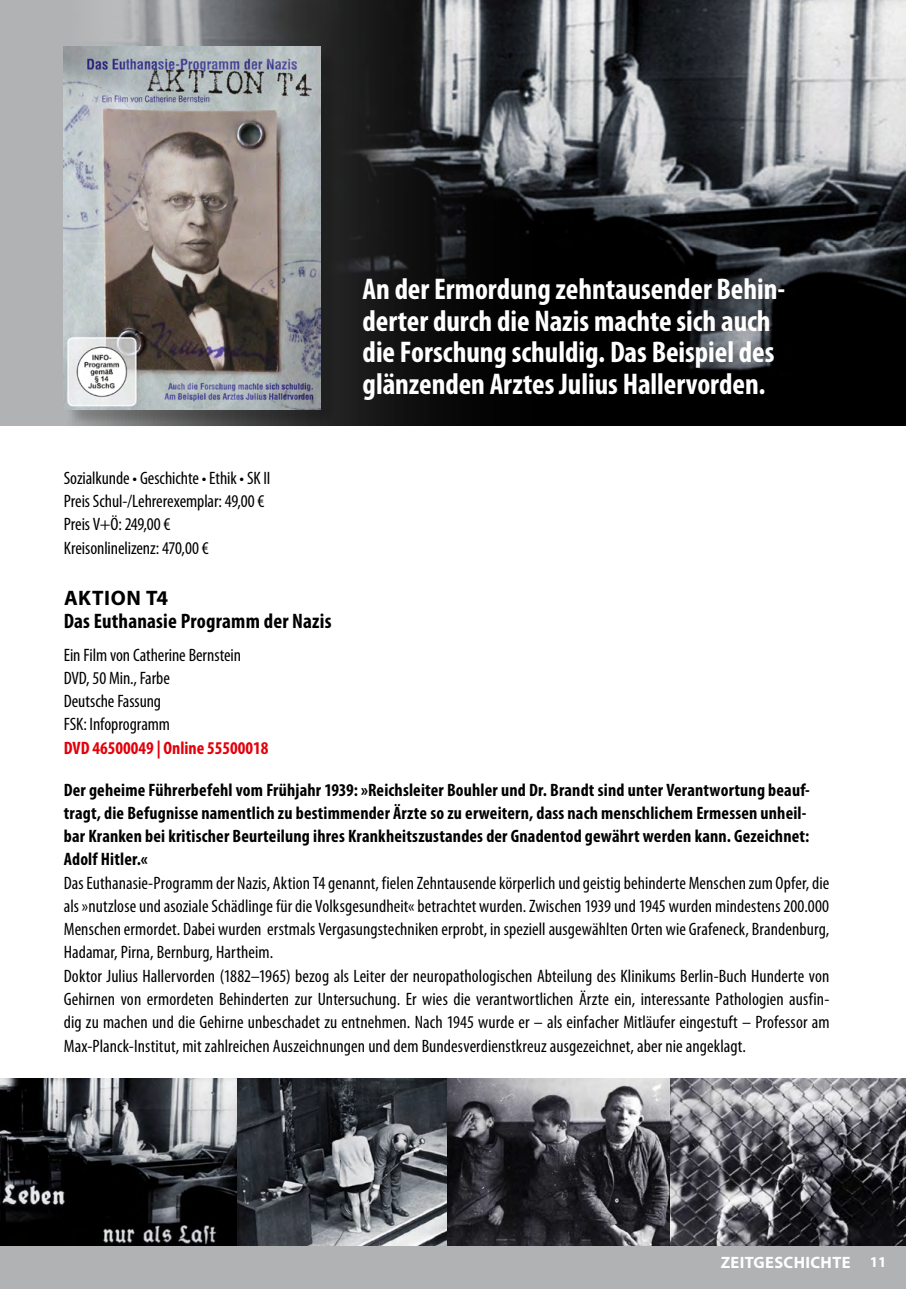
<style>
.page{position:relative;width:906px;height:1289px;background:#fff}
.page>*{position:absolute;margin:0;border:0;box-sizing:border-box;transform-origin:0 0}
.t1{font:700 condensed 30px/31.5px "Myriad Pro";color:#fff}
.t2{font:700 condensed 21px "Myriad Pro";letter-spacing:.01em;color:#000}
.t3{font:700 21px "Myriad Pro";letter-spacing:.025em;color:#000}
.t4{font:condensed 18px/23.2px "Myriad Pro";letter-spacing:.005em;color:#000}
.t5{font:700 condensed 18px/23.2px "Myriad Pro";letter-spacing:.01em;color:#000}
.t6{font:700 condensed 18px "Myriad Pro";color:#e3000b}
.t7{font:700 16.5px "Myriad Pro";letter-spacing:.02em;color:#fff}
.s1{font-size:15px}
</style>
<div class="page">
<img style="left:236px;top:1078px;width:211px;height:168px">
<img style="left:447px;top:1078px;width:223px;height:168px">
<img style="left:0;top:1078px;width:236px;height:168px">
<img style="left:670px;top:1078px;width:236px;height:169px">
<div style="left:0;top:1246px;width:905px;height:42px;background:#b1b2b3"></div>
<svg style="left:0;top:0;width:905px;height:425px;background:#4e4f51"></svg>
<div style="left:66px;top:48px;width:273px;height:380px;background:#000;opacity:.2"></div>
<img style="left:64px;top:46px;width:256px;height:363px">
<h1 class="t1" style="left:362px;top:273px;width:424px">An der Ermordung zehntausender Behin&shy;derter durch die Nazis machte sich auch die Forschung schuldig. Das Beispiel des glänzenden Arztes Julius Hallervorden.</h1>
<p class="t4" style="left:64px;top:466px;width:208px">Sozialkunde • Geschichte • Ethik • SK II<br>Preis Schul-/Lehrerexemplar: 49,00 €<br>Preis V+Ö: 249,00 €<br>Kreisonlinelizenz: 470,00 €</p>
<p class="t3" style="left:64px;top:584px;width:106px">AKTION T4</p>
<p class="t2" style="left:64px;top:608px;width:269px">Das Euthanasie Programm der Nazis</p>
<p class="t4" style="left:64px;top:643px;width:179px">Ein Film von Catherine Bernstein<br>DVD, 50 Min., Farbe<br>Deutsche Fassung<br>FSK: Infoprogramm</p>
<p class="t6" style="left:64px;top:736px;width:206px">DVD 46500049 | Online 55500018</p>
<p class="t5" style="left:64px;top:777px;width:747px">Der geheime Führerbefehl vom Frühjahr 1939: »Reichsleiter Bouhler und Dr. Brandt sind unter Verantwortung beauf&shy;tragt, die Befugnisse namentlich zu bestimmender Ärzte so zu erweitern, dass nach menschlichem Ermessen unheil&shy;bar Kranken bei kritischer Beurteilung ihres Krankheitszustandes der Gnadentod gewährt werden kann. Gezeichnet:<br>Adolf Hitler.«</p>
<p class="t4" style="left:64px;top:870px;width:767px">Das Euthanasie-Programm der Nazis, Aktion T4 genannt, fielen Zehntausende körperlich und geistig behinderte Menschen zum Opfer, die als »nutzlose und asoziale Schädlinge für die Volksgesundheit« betrachtet wurden. Zwischen 1939 und 1945 wurden mindestens 200.000<br>Menschen ermordet. Dabei wurden erstmals Vergasungstechniken erprobt, in speziell ausgewählten Orten wie Grafeneck, Brandenburg, Hadamar, Pirna, Bernburg, Hartheim.<br>Doktor Julius Hallervorden (1882–1965) bezog als Leiter der neuropathologischen Abteilung des Klinikums Berlin-Buch Hunderte von Gehirnen von ermordeten Behinderten zur Untersuchung. Er wies die verantwortlichen Ärzte ein, interessante Pathologien ausfin&shy;dig zu machen und die Gehirne unbeschadet zu entnehmen. Nach 1945 wurde er – als einfacher Mitläufer eingestuft – Professor am Max-Planck-Institut, mit zahlreichen Auszeichnungen und dem Bundesverdienstkreuz ausgezeichnet, aber nie angeklagt.</p>
<p class="t7" style="left:720px;top:1251px;width:167px">ZEITGESCHICHTE <span class="s1">11</span></p>
</div>
